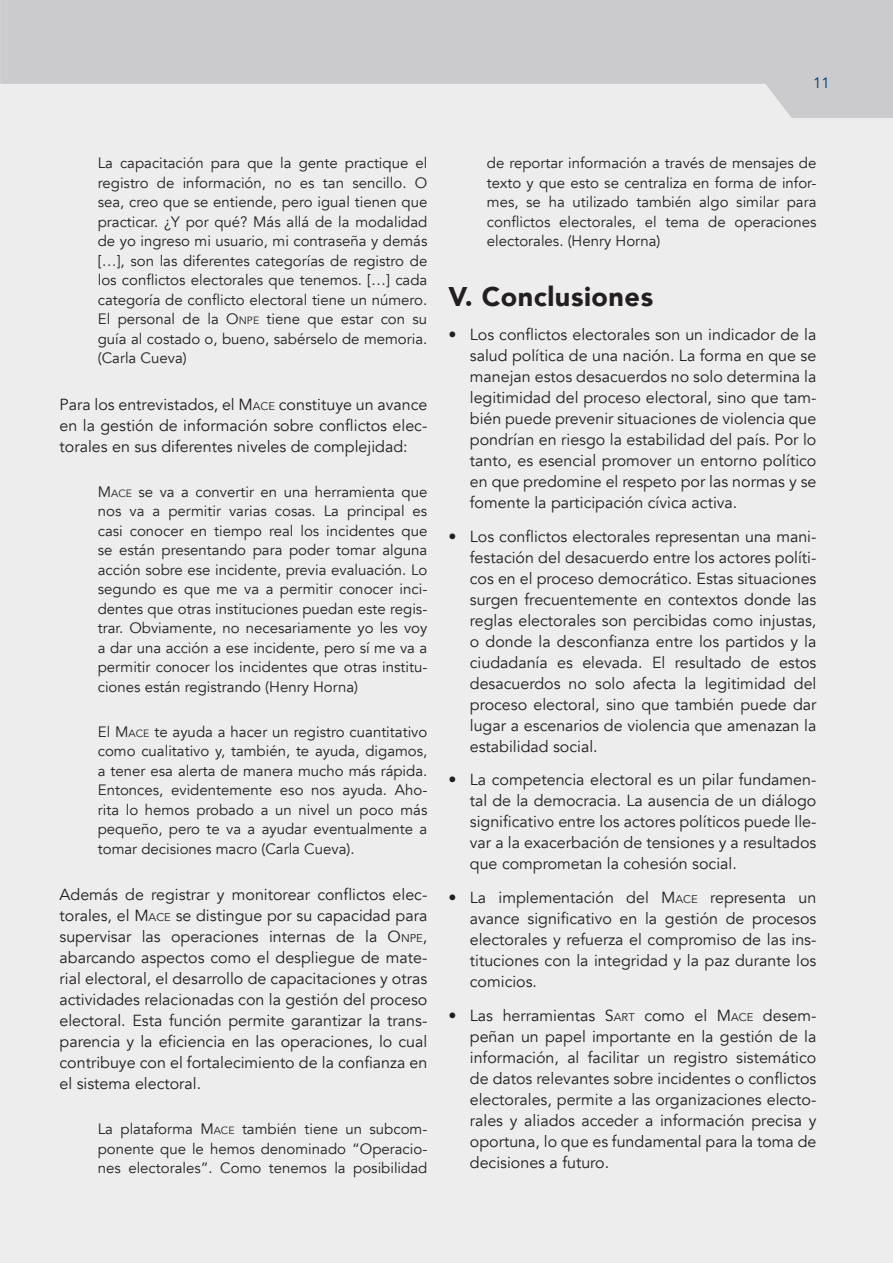
<style>
.page{position:relative;width:893px;height:1263px;background:#ededee}
.page>*{position:absolute;margin:0;border:0;box-sizing:border-box;transform-origin:0 0}
.Titulo{font:900 27px "Avenir";letter-spacing:.02em;color:#231f20}
.Viñetas_sin_bolitas_-_Copia{font:16.05px/21px "Avenir";color:#231f20;text-align:justify}
.Primer_parrafo{font:16.05px/21px "Avenir";color:#231f20;text-align:justify}
.Sumilla_9_pts{font:15px/19.5px "Avenir";color:#231f20;text-align:justify}
.t1{font:15px "Avenir";color:#013874}
.s1{font-style:inherit}
.s2{font-size:10.5px}
.s3{font-size:11.25px}
</style>
<div class="page">
<svg style="left:1px;top:0;width:892px;height:118px;fill:#cbcbce"></svg>
<svg style="left:0;top:0;width:1px;height:84px"></svg>
<p class="t1" style="left:813px;top:74px;width:18px">11</p>
<p class="Sumilla_9_pts" style="left:98px;top:153px;width:331px">La capacitación para que la gente practique el registro de información, no es tan sencillo. O sea, creo que se entiende, pero igual tienen que practicar. ¿Y por qué? Más allá de la modalidad de yo ingreso mi usuario, mi contraseña y demás […], son las diferentes categorías de registro de los conflictos electorales que tenemos. […] cada categoría de conflicto electoral tiene un número.<br>El personal de la <span class="s1">O</span><span class="s2">NPE</span> tiene que estar con su guía al costado o, bueno, sabérselo de memoria. (Carla Cueva)</p>
<p class="Primer_parrafo" style="left:60px;top:394px;width:369px">Para los entrevistados, el <span class="s1">M</span><span class="s3">ACE</span> constituye un avance en la gestión de información sobre conflictos elec&shy;torales en sus diferentes niveles de complejidad:</p>
<p class="Sumilla_9_pts" style="left:98px;top:482px;width:331px"><span class="s1">M</span><span class="s2">ACE</span> se va a convertir en una herramienta que nos va a permitir varias cosas. La principal es casi conocer en tiempo real los incidentes que se están presentando para poder tomar alguna acción sobre ese incidente, previa evaluación. Lo segundo es que me va a permitir conocer inci&shy;dentes que otras instituciones puedan este regis&shy;trar. Obviamente, no necesariamente yo les voy a dar una acción a ese incidente, pero sí me va a permitir conocer los incidentes que otras institu&shy;ciones están registrando (Henry Horna)</p>
<p class="Sumilla_9_pts" style="left:98px;top:722px;width:331px">El <span class="s1">M</span><span class="s2">ACE</span> te ayuda a hacer un registro cuantitativo como cualitativo y, también, te ayuda, digamos, a tener esa alerta de manera mucho más rápida.<br>Entonces, evidentemente eso nos ayuda. Aho&shy;rita lo hemos probado a un nivel un poco más pequeño, pero te va a ayudar eventualmente a tomar decisiones macro (Carla Cueva).</p>
<p class="Primer_parrafo" style="left:60px;top:884px;width:369px">Además de registrar y monitorear conflictos elec&shy;torales, el <span class="s1">M</span><span class="s3">ACE</span> se distingue por su capacidad para supervisar las operaciones internas de la <span class="s1">O</span><span class="s3">NPE</span>, abarcando aspectos como el despliegue de mate&shy;rial electoral, el desarrollo de capacitaciones y otras actividades relacionadas con la gestión del proceso electoral. Esta función permite garantizar la trans&shy;parencia y la eficiencia en las operaciones, lo cual contribuye con el fortalecimiento de la confianza en el sistema electoral.</p>
<p class="Sumilla_9_pts" style="left:98px;top:1119px;width:331px">La plataforma <span class="s1">M</span><span class="s2">ACE</span> también tiene un subcom&shy;ponente que le hemos denominado “Operacio&shy;nes electorales”. Como tenemos la posibilidad</p>
<p class="Sumilla_9_pts" style="left:487px;top:153px;width:331px">de reportar información a través de mensajes de texto y que esto se centraliza en forma de infor&shy;mes, se ha utilizado también algo similar para conflictos electorales, el tema de operaciones electorales. (Henry Horna)</p>
<p class="Titulo" style="left:449px;top:274px;width:206px">V. Conclusiones</p>
<p class="Viñetas_sin_bolitas_-_Copia" style="left:470px;top:324px;width:348px;text-indent:-21px">• Los conflictos electorales son un indicador de la salud política de una nación. La forma en que se manejan estos desacuerdos no solo determina la legitimidad del proceso electoral, sino que tam&shy;bién puede prevenir situaciones de violencia que pondrían en riesgo la estabilidad del país. Por lo tanto, es esencial promover un entorno político en que predomine el respeto por las normas y se fomente la participación cívica activa.</p>
<p class="Viñetas_sin_bolitas_-_Copia" style="left:470px;top:526px;width:348px;text-indent:-21px">• Los conflictos electorales representan una mani&shy;festación del desacuerdo entre los actores políti&shy;cos en el proceso democrático. Estas situaciones surgen frecuentemente en contextos donde las reglas electorales son percibidas como injustas, o donde la desconfianza entre los partidos y la ciudadanía es elevada. El resultado de estos desacuerdos no solo afecta la legitimidad del proceso electoral, sino que también puede dar lugar a escenarios de violencia que amenazan la estabilidad social.</p>
<p class="Viñetas_sin_bolitas_-_Copia" style="left:470px;top:770px;width:348px;text-indent:-21px">• La competencia electoral es un pilar fundamen&shy;tal de la democracia. La ausencia de un diálogo significativo entre los actores políticos puede lle&shy;var a la exacerbación de tensiones y a resultados que comprometan la cohesión social.</p>
<p class="Viñetas_sin_bolitas_-_Copia" style="left:470px;top:887px;width:348px;text-indent:-21px">• La implementación del <span class="s1">M</span><span class="s3">ACE</span> representa un avance significativo en la gestión de procesos electorales y refuerza el compromiso de las ins&shy;tituciones con la integridad y la paz durante los comicios.</p>
<p class="Viñetas_sin_bolitas_-_Copia" style="left:470px;top:1005px;width:348px;text-indent:-21px">• Las herramientas <span class="s1">S</span><span class="s3">ART</span> como el <span class="s1">M</span><span class="s3">ACE</span> desem&shy;peñan un papel importante en la gestión de la información, al facilitar un registro sistemático de datos relevantes sobre incidentes o conflictos electorales, permite a las organizaciones electo&shy;rales y aliados acceder a información precisa y oportuna, lo que es fundamental para la toma de decisiones a futuro.</p>
</div>
